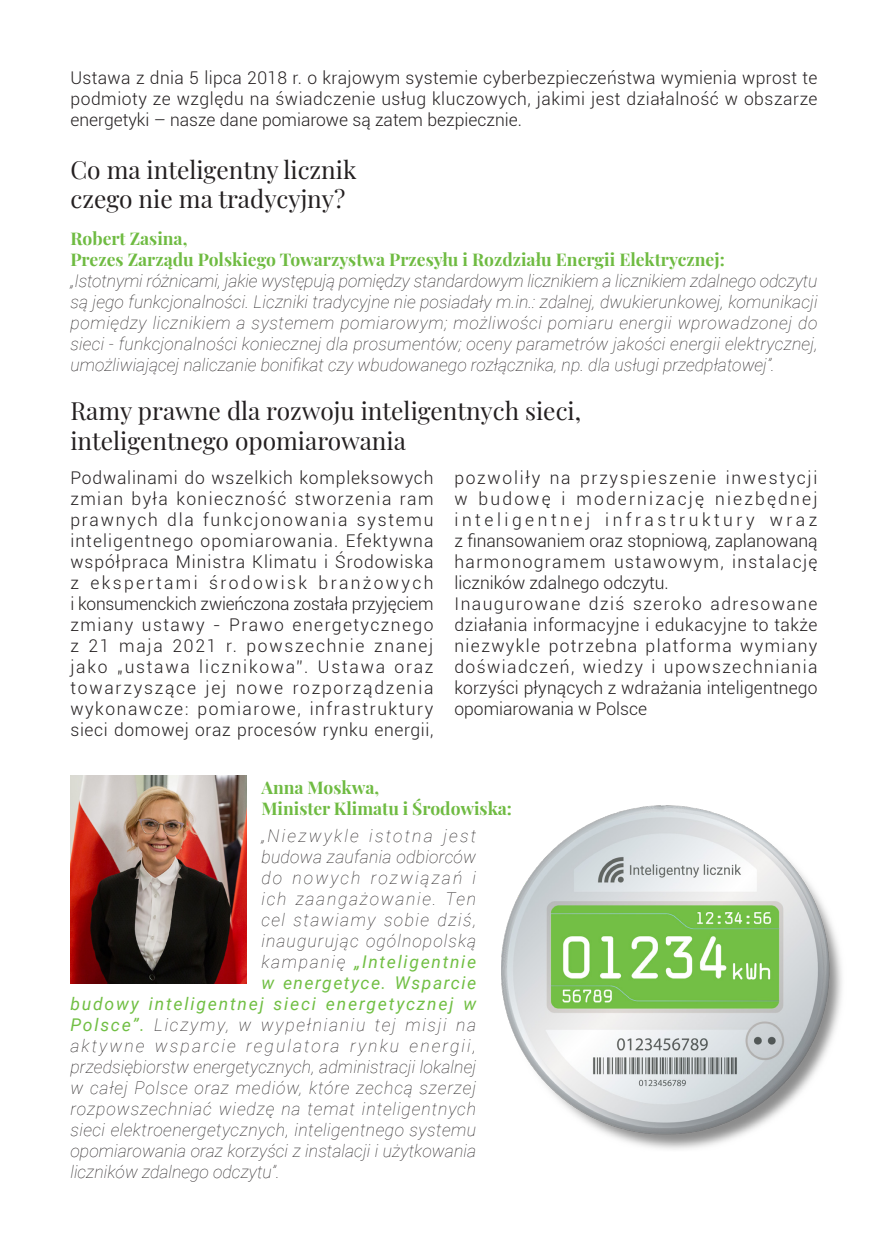
<style>
.page{position:relative;width:888px;height:1256px;background:#fff}
.page>*{position:absolute;margin:0;border:0;box-sizing:border-box;transform-origin:0 0}
.t1{font:24.5px/29.4px "Playfair Display";color:#231f20}
.t2{font:300 17.5px/21px "Roboto";letter-spacing:.075em;color:#231f20;text-align:justify}
.t3{font:italic 100 17.5px/21px "Roboto";letter-spacing:.025em;color:#231f20;text-align:justify}
.t4{font:700 17.5px/21px "Playfair Display";color:#6fbb42}
.t5{font:italic 100 17.5px "Roboto";letter-spacing:.005em;color:#231f20}
.t6{font:italic 100 17.5px "Roboto";letter-spacing:.05em;color:#231f20}
.t7{font:italic 17.5px "Roboto";letter-spacing:.105em;color:#71bf44}
.t8{font:italic 100 17.5px "Roboto";letter-spacing:.12em;color:#231f20}
.t9{font:italic 100 17.5px "Roboto";letter-spacing:.095em;color:#231f20}
.t10{font:italic 100 17.5px "Roboto";color:#231f20}
.t11{font:italic 100 17.5px "Roboto";letter-spacing:.06em;color:#231f20}
.t12{font:italic 100 17.5px "Roboto";letter-spacing:.08em;color:#231f20}
.t13{font:italic 17.5px "Roboto";letter-spacing:.085em;color:#71bf44}
.t14{font:italic 100 17.5px "Roboto";letter-spacing:.115em;color:#231f20}
.s1{font-weight:100;color:#231f20}
.s2{font-weight:400;color:#71bf44}
</style>
<div class="page">
<img style="left:502px;top:805px;width:340px;height:345px">
<img style="left:70px;top:775px;width:177px;height:208px">
<p class="t2" style="left:70px;top:66px;width:749px">Ustawa z dnia 5 lipca 2018 r. o krajowym systemie cyberbezpieczeństwa wymienia wprost te podmioty ze względu na świadczenie usług kluczowych, jakimi jest działalność w obszarze energetyki – nasze dane pomiarowe są zatem bezpiecznie.</p>
<h1 class="t1" style="left:70px;top:153px;width:288px">Co ma inteligentny licznik czego nie ma tradycyjny?</h1>
<p class="t4" style="left:70px;top:226px;width:656px">Robert Zasina,<br>Prezes Zarządu Polskiego Towarzystwa Przesyłu i Rozdziału Energii Elektrycznej:</p>
<p class="t3" style="left:70px;top:269px;width:749px">„Istotnymi różnicami, jakie występują pomiędzy standardowym licznikiem a licznikiem zdalnego odczytu są jego funkcjonalności. Liczniki tradycyjne nie posiadały m.in.: zdalnej, dwukierunkowej, komunikacji pomiędzy licznikiem a systemem pomiarowym; możliwości pomiaru energii wprowadzonej do sieci - funkcjonalności koniecznej dla prosumentów; oceny parametrów jakości energii elektrycznej, umożliwiającej naliczanie bonifikat czy wbudowanego rozłącznika, np. dla usługi przedpłatowej”.</p>
<h1 class="t1" style="left:70px;top:394px;width:512px">Ramy prawne dla rozwoju inteligentnych sieci, inteligentnego opomiarowania</h1>
<p class="t2" style="left:70px;top:466px;width:365px">Podwalinami do wszelkich kompleksowych zmian była konieczność stworzenia ram prawnych dla funkcjonowania systemu inteligentnego opomiarowania. Efektywna współpraca Ministra Klimatu i Środowiska z ekspertami środowisk branżowych i konsumenckich zwieńczona została przyjęciem zmiany ustawy - Prawo energetycznego z 21 maja 2021 r. powszechnie znanej jako „ustawa licznikowa”. Ustawa oraz towarzyszące jej nowe rozporządzenia wykonawcze: pomiarowe, infrastruktury sieci domowej oraz procesów rynku energii,</p>
<p class="t2" style="left:454px;top:466px;width:365px;text-align:left">pozwoliły na przyspieszenie inwestycji w budowę i modernizację niezbędnej inteligentnej infrastruktury wraz z finansowaniem oraz stopniową, zaplanowaną harmonogramem ustawowym, instalację liczników zdalnego odczytu.<br>Inaugurowane dziś szeroko adresowane działania informacyjne i edukacyjne to także niezwykle potrzebna platforma wymiany doświadczeń, wiedzy i upowszechniania korzyści płynących z wdrażania inteligentnego opomiarowania w Polsce</p>
<p class="t4" style="left:261px;top:775px;width:252px">Anna Moskwa,<br>Minister Klimatu i Środowiska:</p>
<p class="t8" style="left:261px;top:823px;width:216px">„Niezwykle istotna jest</p>
<p class="t3" style="left:261px;top:845px;width:216px">budowa zaufania odbiorców</p>
<p class="t14" style="left:261px;top:865px;width:216px">do nowych rozwiązań i</p>
<p class="t9" style="left:261px;top:886px;width:216px">ich zaangażowanie. Ten</p>
<p class="t12" style="left:261px;top:907px;width:216px">cel stawiamy sobie dziś,</p>
<p class="t11" style="left:261px;top:928px;width:216px">inaugurując ogólnopolską</p>
<p class="t7" style="left:261px;top:949px;width:216px"><span class="s1">kampanię</span> „Inteligentnie</p>
<p class="t13" style="left:261px;top:970px;width:216px">w energetyce. Wsparcie</p>
<p class="t7" style="left:70px;top:991px;width:407px">budowy inteligentnej sieci energetycznej w</p>
<p class="t9" style="left:70px;top:1012px;width:407px"><span class="s2">Polsce”.</span> Liczymy, w wypełnianiu tej misji na</p>
<p class="t8" style="left:70px;top:1033px;width:407px">aktywne wsparcie regulatora rynku energii,</p>
<p class="t5" style="left:70px;top:1054px;width:407px">przedsiębiorstw energetycznych, administracji lokalnej</p>
<p class="t6" style="left:70px;top:1075px;width:407px">w całej Polsce oraz mediów, które zechcą szerzej</p>
<p class="t6" style="left:70px;top:1096px;width:407px">rozpowszechniać wiedzę na temat inteligentnych</p>
<p class="t3" style="left:70px;top:1118px;width:407px">sieci elektroenergetycznych, inteligentnego systemu</p>
<p class="t5" style="left:70px;top:1138px;width:407px">opomiarowania oraz korzyści z instalacji i użytkowania</p>
<p class="t10" style="left:70px;top:1159px;width:211px">liczników zdalnego odczytu”.</p>
</div>
